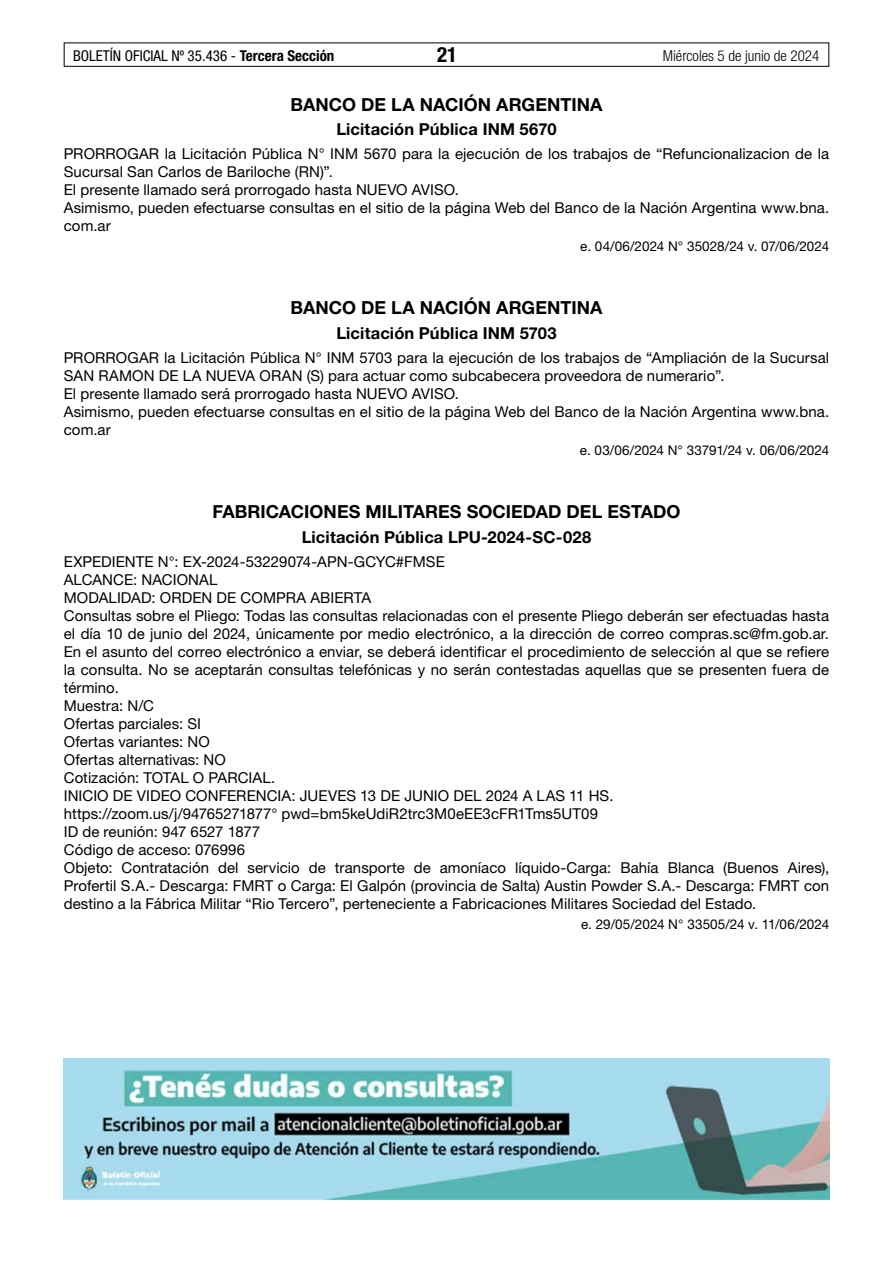
<style>
.page{position:relative;width:893px;height:1263px;background:#fff}
.page>*{position:absolute;margin:0;border:0;box-sizing:border-box;transform-origin:0 0}
.t1{font:700 condensed 21px "Helvetica Neue LT Std";color:#000}
.t2{font:700 18px "Helvetica Neue LT Std";letter-spacing:.005em;color:#000}
.t3{font:700 16.5px "Helvetica Neue LT Std";letter-spacing:.01em;color:#000}
.t4{font:15px/18px "Helvetica Neue LT Std";letter-spacing:.005em;color:#000}
.t5{font:condensed 15px "Helvetica Neue LT Std";color:#000}
.t6{font:300 condensed 15px "Helvetica Neue LT Std";color:#000}
.t7{font:13.5px "Helvetica Neue LT Std";letter-spacing:.005em;color:#000}
.s1{font-weight:700}
</style>
<div class="page">
<div style="left:64px;top:43px;width:765px;height:24px;border:1px solid #000"></div>
<img style="left:64px;top:1059px;width:765px;height:140px">
<p class="t5" style="left:73px;top:47px;width:263px">BOLETÍN OFICIAL Nº 35.436 - <span class="s1">Tercera Sección</span></p>
<h1 class="t1" style="left:437px;top:42px;width:22px">21</h1>
<p class="t6" style="left:663px;top:47px;width:158px">Miércoles 5 de junio de 2024</p>
<p class="t2" style="left:290px;top:93px;width:314px">BANCO DE LA NACIÓN ARGENTINA</p>
<p class="t3" style="left:336px;top:119px;width:222px">Licitación Pública INM 5670</p>
<p class="t4" style="left:64px;top:145px;width:767px">PRORROGAR la Licitación Pública N° INM 5670 para la ejecución de los trabajos de “Refuncionalizacion de la Sucursal San Carlos de Bariloche (RN)”.<br>El presente llamado será prorrogado hasta NUEVO AVISO.<br>Asimismo, pueden efectuarse consultas en el sitio de la página Web del Banco de la Nación Argentina www.bna. com.ar</p>
<p class="t7" style="left:580px;top:238px;width:250px">e. 04/06/2024 N° 35028/24 v. 07/06/2024</p>
<p class="t2" style="left:290px;top:297px;width:314px">BANCO DE LA NACIÓN ARGENTINA</p>
<p class="t3" style="left:336px;top:323px;width:222px">Licitación Pública INM 5703</p>
<p class="t4" style="left:64px;top:349px;width:767px">PRORROGAR la Licitación Pública N° INM 5703 para la ejecución de los trabajos de “Ampliación de la Sucursal SAN RAMON DE LA NUEVA ORAN (S) para actuar como subcabecera proveedora de numerario”.<br>El presente llamado será prorrogado hasta NUEVO AVISO.<br>Asimismo, pueden efectuarse consultas en el sitio de la página Web del Banco de la Nación Argentina www.bna. com.ar</p>
<p class="t7" style="left:580px;top:442px;width:251px">e. 03/06/2024 N° 33791/24 v. 06/06/2024</p>
<p class="t2" style="left:212px;top:501px;width:469px">FABRICACIONES MILITARES SOCIEDAD DEL ESTADO</p>
<p class="t3" style="left:302px;top:526px;width:291px">Licitación Pública LPU-2024-SC-028</p>
<p class="t4" style="left:64px;top:552px;width:767px">EXPEDIENTE N°: EX-2024-53229074-APN-GCYC#FMSE<br>ALCANCE: NACIONAL<br>MODALIDAD: ORDEN DE COMPRA ABIERTA<br>Consultas sobre el Pliego: Todas las consultas relacionadas con el presente Pliego deberán ser efectuadas hasta el día 10 de junio del 2024, únicamente por medio electrónico, a la dirección de correo compras.sc@fm.gob.ar.<br>En el asunto del correo electrónico a enviar, se deberá identificar el procedimiento de selección al que se refiere la consulta. No se aceptarán consultas telefónicas y no serán contestadas aquellas que se presenten fuera de término.<br>Muestra: N/C<br>Ofertas parciales: SI<br>Ofertas variantes: NO<br>Ofertas alternativas: NO<br>Cotización: TOTAL O PARCIAL.<br>INICIO DE VIDEO CONFERENCIA: JUEVES 13 DE JUNIO DEL 2024 A LAS 11 HS. https://zoom.us/j/94765271877° pwd=bm5keUdiR2trc3M0eEE3cFR1Tms5UT09<br>ID de reunión: 947 6527 1877<br>Código de acceso: 076996<br>Objeto: Contratación del servicio de transporte de amoníaco líquido-Carga: Bahía Blanca (Buenos Aires), Profertil S.A.- Descarga: FMRT o Carga: El Galpón (provincia de Salta) Austin Powder S.A.- Descarga: FMRT con destino a la Fábrica Militar “Rio Tercero”, perteneciente a Fabricaciones Militares Sociedad del Estado.</p>
<p class="t7" style="left:581px;top:916px;width:250px">e. 29/05/2024 N° 33505/24 v. 11/06/2024</p>
</div>
